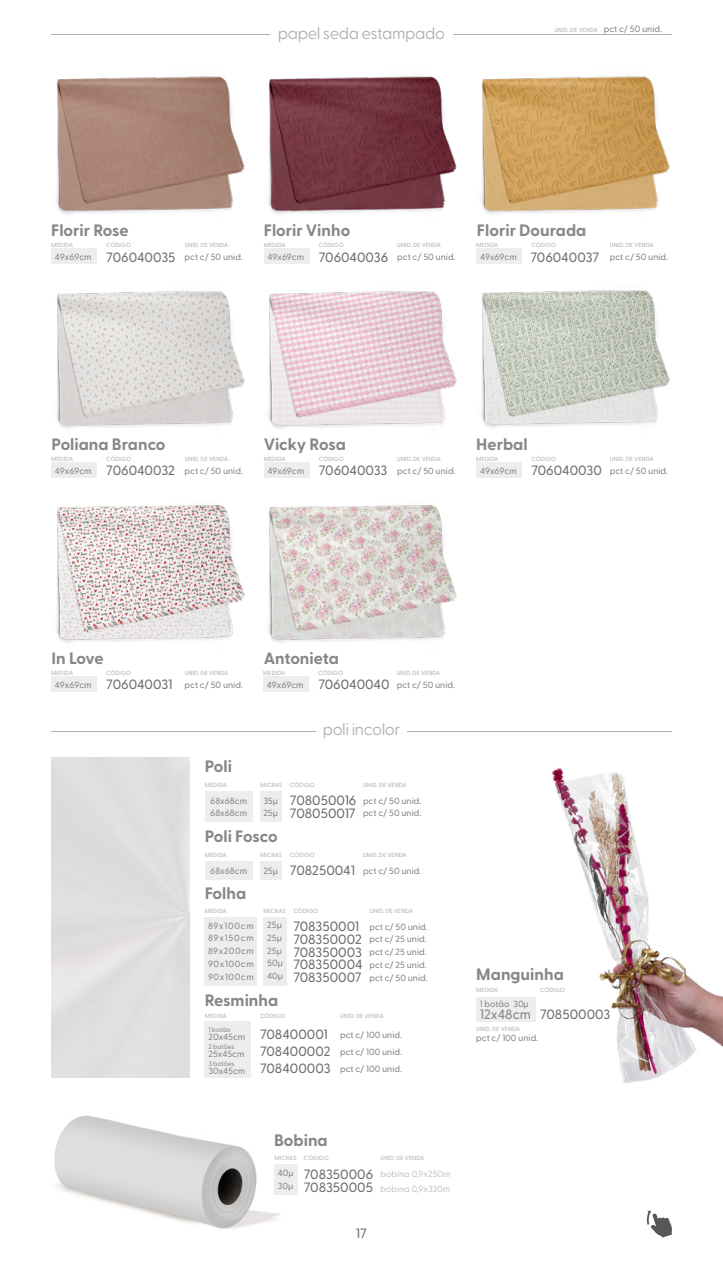
<style>
.page{position:relative;width:723px;height:1263px;background:#fff}
.page>*{position:absolute;margin:0;border:0;box-sizing:border-box;transform-origin:0 0}
.t1{font:700 16.5px "Greycliff CF";color:#878787}
.t2{font:16.5px "Greycliff CF";letter-spacing:-.025em;color:#b2b1b1}
.t3{font:500 13.5px/12.8px "Greycliff CF";color:#706f6f}
.t4{font:500 13.5px "Greycliff CF";color:#878787}
.t5{font:500 9px/12.8px "Greycliff CF";color:#878787}
.t6{font:500 9px "Greycliff CF";color:#c6c6c6}
.t7{font:500 6.75px "Greycliff CF";letter-spacing:-.005em;color:#878787}
.t8{font:500 6px "Greycliff CF";letter-spacing:.01em;color:#b3b2b2}
.s1{font-size:9px;color:#878787}
.s2{font-size:13.5px;color:#706f6f}
</style>
<div class="page">
<svg style="left:647px;top:1210px;width:25px;height:27px"></svg>
<hr style="left:51px;top:35px;width:218px;height:1px;background:#b2b1b1">
<hr style="left:454px;top:35px;width:218px;height:1px;background:#b2b1b1">
<hr style="left:51px;top:731px;width:265px;height:1px;background:#b2b1b1">
<hr style="left:407px;top:731px;width:265px;height:1px;background:#b2b1b1">
<div style="left:51px;top:249px;width:46px;height:15px;background:#ededed"></div>
<div style="left:264px;top:248px;width:46px;height:16px;background:#ededed"></div>
<div style="left:476px;top:249px;width:46px;height:15px;background:#ededed"></div>
<div style="left:51px;top:463px;width:46px;height:15px;background:#ededed"></div>
<div style="left:264px;top:462px;width:46px;height:16px;background:#ededed"></div>
<div style="left:476px;top:462px;width:46px;height:16px;background:#ededed"></div>
<div style="left:51px;top:676px;width:46px;height:15px;background:#ededed"></div>
<div style="left:263px;top:676px;width:46px;height:15px;background:#ededed"></div>
<img style="left:268px;top:76px;width:189px;height:139px">
<img style="left:56px;top:76px;width:189px;height:139px">
<img style="left:481px;top:76px;width:189px;height:139px">
<img style="left:56px;top:291px;width:189px;height:138px">
<img style="left:268px;top:291px;width:189px;height:138px">
<img style="left:56px;top:505px;width:189px;height:138px">
<img style="left:268px;top:505px;width:189px;height:138px">
<img style="left:481px;top:290px;width:189px;height:138px">
<img style="left:54px;top:1115px;width:226px;height:114px">
<div style="left:205px;top:791px;width:48px;height:31px;background:#ededed"></div>
<div style="left:205px;top:917px;width:52px;height:68px;background:#ededed"></div>
<div style="left:264px;top:917px;width:23px;height:68px;background:#ededed"></div>
<div style="left:205px;top:1022px;width:46px;height:56px;background:#ededed"></div>
<div style="left:274px;top:1164px;width:24px;height:31px;background:#ededed"></div>
<img style="left:476px;top:767px;width:247px;height:317px">
<div style="left:260px;top:791px;width:22px;height:31px;background:#ededed"></div>
<div style="left:476px;top:997px;width:59px;height:24px;background:#ededed"></div>
<div style="left:205px;top:861px;width:48px;height:18px;background:#ededed"></div>
<div style="left:260px;top:861px;width:22px;height:18px;background:#ededed"></div>
<h1 class="t1" style="left:51px;top:218px;width:79px">Florir Rose</h1>
<h1 class="t2" style="left:278px;top:21px;width:169px">papel seda estampado</h1>
<p class="t8" style="left:554px;top:25px;width:109px">UNID. DE VENDA <span class="s1">pct c/ 50 unid.</span></p>
<h1 class="t1" style="left:264px;top:218px;width:88px">Florir Vinho</h1>
<h1 class="t1" style="left:477px;top:218px;width:111px">Florir Dourada</h1>
<p class="t8" style="left:106px;top:240px;width:26px">CÓDIGO</p>
<p class="t8" style="left:319px;top:240px;width:26px">CÓDIGO</p>
<p class="t8" style="left:531px;top:240px;width:26px">CÓDIGO</p>
<p class="t8" style="left:51px;top:240px;width:24px">MEDIDA</p>
<p class="t8" style="left:264px;top:240px;width:24px">MEDIDA</p>
<p class="t8" style="left:476px;top:240px;width:24px">MEDIDA</p>
<p class="t8" style="left:185px;top:240px;width:45px">UNID. DE VENDA</p>
<p class="t8" style="left:397px;top:240px;width:45px">UNID. DE VENDA</p>
<p class="t8" style="left:610px;top:240px;width:45px">UNID. DE VENDA</p>
<h2 class="t3" style="left:106px;top:250px;width:71px">706040035</h2>
<h2 class="t3" style="left:319px;top:250px;width:71px">706040036</h2>
<h2 class="t3" style="left:530px;top:250px;width:70px">706040037</h2>
<p class="t5" style="left:185px;top:250px;width:60px">pct c/ 50 unid.</p>
<p class="t5" style="left:397px;top:250px;width:60px">pct c/ 50 unid.</p>
<p class="t5" style="left:610px;top:250px;width:60px">pct c/ 50 unid.</p>
<p class="t5" style="left:55px;top:250px;width:38px">49x69cm</p>
<p class="t5" style="left:267px;top:250px;width:38px">49x69cm</p>
<p class="t5" style="left:480px;top:250px;width:38px">49x69cm</p>
<h1 class="t1" style="left:52px;top:432px;width:115px">Poliana Branco</h1>
<h1 class="t1" style="left:264px;top:432px;width:84px">Vicky Rosa</h1>
<h1 class="t1" style="left:476px;top:432px;width:53px">Herbal</h1>
<p class="t8" style="left:106px;top:454px;width:26px">CÓDIGO</p>
<p class="t8" style="left:319px;top:454px;width:26px">CÓDIGO</p>
<p class="t8" style="left:531px;top:454px;width:26px">CÓDIGO</p>
<p class="t8" style="left:51px;top:454px;width:24px">MEDIDA</p>
<p class="t8" style="left:264px;top:454px;width:24px">MEDIDA</p>
<p class="t8" style="left:476px;top:454px;width:24px">MEDIDA</p>
<p class="t8" style="left:185px;top:454px;width:45px">UNID. DE VENDA</p>
<p class="t8" style="left:397px;top:454px;width:45px">UNID. DE VENDA</p>
<p class="t8" style="left:610px;top:454px;width:45px">UNID. DE VENDA</p>
<h2 class="t3" style="left:106px;top:463px;width:70px">706040032</h2>
<h2 class="t3" style="left:319px;top:463px;width:70px">706040033</h2>
<h2 class="t3" style="left:531px;top:463px;width:72px">706040030</h2>
<p class="t5" style="left:185px;top:464px;width:60px">pct c/ 50 unid.</p>
<p class="t5" style="left:397px;top:464px;width:60px">pct c/ 50 unid.</p>
<p class="t5" style="left:610px;top:464px;width:60px">pct c/ 50 unid.</p>
<p class="t5" style="left:55px;top:464px;width:38px">49x69cm</p>
<p class="t5" style="left:267px;top:464px;width:38px">49x69cm</p>
<p class="t5" style="left:480px;top:464px;width:38px">49x69cm</p>
<h1 class="t1" style="left:52px;top:645px;width:53px">In Love</h1>
<h1 class="t1" style="left:264px;top:645px;width:77px">Antonieta</h1>
<p class="t8" style="left:106px;top:668px;width:26px">CÓDIGO</p>
<p class="t8" style="left:318px;top:668px;width:26px">CÓDIGO</p>
<p class="t8" style="left:51px;top:668px;width:24px">MEDIDA</p>
<p class="t8" style="left:263px;top:668px;width:24px">MEDIDA</p>
<p class="t8" style="left:185px;top:668px;width:45px">UNID. DE VENDA</p>
<p class="t8" style="left:397px;top:668px;width:45px">UNID. DE VENDA</p>
<h2 class="t3" style="left:106px;top:677px;width:68px">706040031</h2>
<h2 class="t3" style="left:318px;top:677px;width:73px">706040040</h2>
<p class="t5" style="left:185px;top:677px;width:60px">pct c/ 50 unid.</p>
<p class="t5" style="left:397px;top:677px;width:60px">pct c/ 50 unid.</p>
<p class="t5" style="left:55px;top:677px;width:38px">49x69cm</p>
<p class="t5" style="left:267px;top:677px;width:38px">49x69cm</p>
<h1 class="t1" style="left:205px;top:754px;width:29px">Poli</h1>
<p class="t8" style="left:205px;top:780px;width:24px">MEDIDA</p>
<p class="t5" style="left:210px;top:793px;width:38px">68x68cm<br>68x68cm</p>
<h1 class="t2" style="left:323px;top:717px;width:79px">poli incolor</h1>
<p class="t8" style="left:260px;top:780px;width:24px">MICRAS</p>
<p class="t5" style="left:263px;top:793px;width:16px">35µ<br>25µ</p>
<p class="t8" style="left:290px;top:780px;width:26px">CÓDIGO</p>
<p class="t8" style="left:363px;top:780px;width:45px">UNID. DE VENDA</p>
<h2 class="t3" style="left:290px;top:793px;width:68px">708050016<br>708050017</h2>
<p class="t5" style="left:363px;top:793px;width:60px">pct c/ 50 unid. pct c/ 50 unid.</p>
<h1 class="t1" style="left:205px;top:824px;width:74px">Poli Fosco</h1>
<p class="t8" style="left:205px;top:850px;width:24px">MEDIDA</p>
<p class="t8" style="left:290px;top:850px;width:26px">CÓDIGO</p>
<p class="t8" style="left:363px;top:850px;width:45px">UNID. DE VENDA</p>
<p class="t5" style="left:210px;top:863px;width:38px">68x68cm</p>
<p class="t5" style="left:290px;top:863px;width:133px"><span class="s2">708250041</span> pct c/ 50 unid.</p>
<p class="t8" style="left:260px;top:850px;width:24px">MICRAS</p>
<p class="t5" style="left:263px;top:863px;width:16px">25µ</p>
<h1 class="t1" style="left:205px;top:881px;width:43px">Folha</h1>
<p class="t8" style="left:205px;top:906px;width:24px">MEDIDA</p>
<p class="t8" style="left:264px;top:906px;width:24px">MICRAS</p>
<p class="t5" style="left:208px;top:918px;width:47px;text-align:justify">89x100cm 89x150cm 89x200cm 90x100cm 90x100cm</p>
<p class="t5" style="left:267px;top:918px;width:17px">25µ<br>25µ<br>25µ<br>50µ<br>40µ</p>
<h1 class="t1" style="left:205px;top:987px;width:75px">Resminha</h1>
<p class="t8" style="left:205px;top:1011px;width:24px">MEDIDA</p>
<p class="t8" style="left:260px;top:1011px;width:26px">CÓDIGO</p>
<p class="t8" style="left:293px;top:906px;width:26px">CÓDIGO</p>
<p class="t8" style="left:369px;top:906px;width:45px">UNID. DE VENDA</p>
<h2 class="t3" style="left:293px;top:919px;width:71px">708350001<br>708350002<br>708350003<br>708350004<br>708350007</h2>
<p class="t5" style="left:369px;top:919px;width:60px">pct c/ 50 unid. pct c/ 25 unid. pct c/ 25 unid. pct c/ 25 unid. pct c/ 50 unid.</p>
<p class="t8" style="left:340px;top:1011px;width:45px">UNID. DE VENDA</p>
<p class="t7" style="left:208px;top:1024px;width:24px">1 botão</p>
<p class="t7" style="left:208px;top:1041px;width:28px">2 botões</p>
<p class="t7" style="left:208px;top:1058px;width:28px">3 botões</p>
<h2 class="t3" style="left:260px;top:1024px;width:72px;line-height:17.1px">708400001<br>708400002<br>708400003</h2>
<p class="t5" style="left:208px;top:1029px;width:38px">20x45cm</p>
<p class="t5" style="left:340px;top:1027px;width:63px">pct c/ 100 unid.</p>
<p class="t5" style="left:208px;top:1044px;width:38px;line-height:17.2px">25x45cm<br>30x45cm</p>
<p class="t5" style="left:340px;top:1045px;width:63px">pct c/ 100 unid.</p>
<p class="t5" style="left:340px;top:1062px;width:63px">pct c/ 100 unid.</p>
<h1 class="t1" style="left:274px;top:1127px;width:55px">Bobina</h1>
<p class="t8" style="left:274px;top:1154px;width:24px">MICRAS</p>
<p class="t8" style="left:304px;top:1154px;width:26px">CÓDIGO</p>
<p class="t8" style="left:380px;top:1154px;width:45px">UNID. DE VENDA</p>
<p class="t5" style="left:278px;top:1166px;width:17px">40µ<br>30µ</p>
<h2 class="t3" style="left:304px;top:1167px;width:71px">708350006<br>708350005</h2>
<p class="t6" style="left:380px;top:1167px;width:72px">bobina 0,9x250m</p>
<p class="t6" style="left:380px;top:1182px;width:71px">bobina 0,9x330m</p>
<h2 class="t3" style="left:356px;top:1225px;width:13px">17</h2>
<h1 class="t1" style="left:476px;top:962px;width:89px">Manguinha</h1>
<p class="t8" style="left:476px;top:986px;width:24px">MEDIDA</p>
<p class="t8" style="left:540px;top:986px;width:26px">CÓDIGO</p>
<h2 class="t3" style="left:540px;top:1007px;width:72px">708500003</h2>
<p class="t5" style="left:480px;top:996px;width:50px">1 botão 30µ</p>
<h2 class="t4" style="left:480px;top:1004px;width:53px">12x48cm</h2>
<p class="t8" style="left:476px;top:1024px;width:45px">UNID. DE VENDA</p>
<p class="t5" style="left:476px;top:1031px;width:63px">pct c/ 100 unid.</p>
</div>
